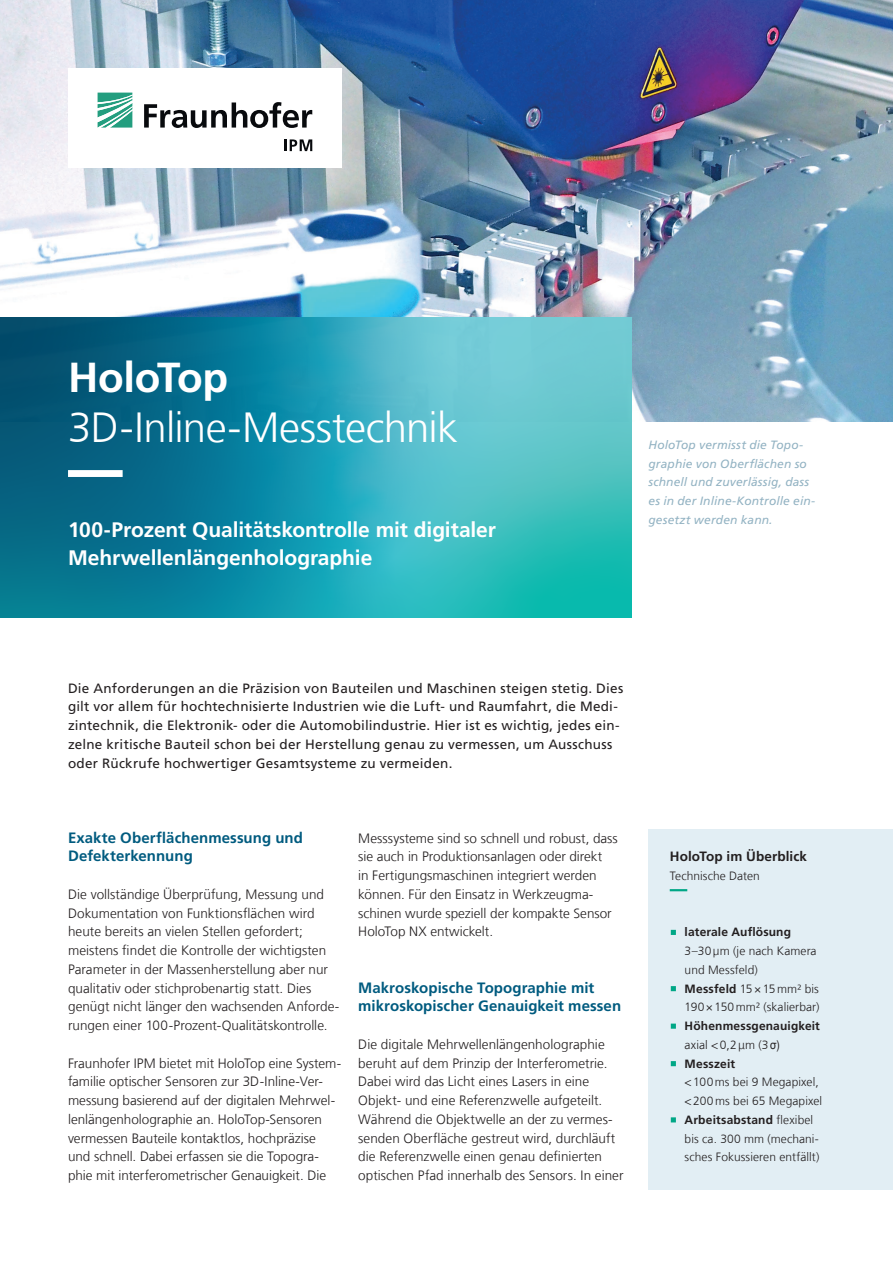
<style>
.page{position:relative;width:893px;height:1263px;background:#fff}
.page>*{position:absolute;margin:0;border:0;box-sizing:border-box;transform-origin:0 0}
.t1{font:300 42px "Frutiger LT Com";letter-spacing:-.015em;color:#fff}
.t2{font:700 42px "Frutiger LT Com";letter-spacing:-.01em;color:#fff}
.t3{font:700 21px/27.3px "Frutiger LT Com";letter-spacing:-.005em;color:#fff}
.t4{font:700 15px/18.8px "Frutiger LT Com";letter-spacing:.005em;color:#005b7f}
.t5{font:300 13.5px/18.8px "Frutiger LT Com";color:#231f20}
.t6{font:13.5px/18.8px "Frutiger LT Com";letter-spacing:.015em;color:#231f20}
.t7{font:700 13.5px "Frutiger LT Com";letter-spacing:.01em;color:#231f20}
.t8{font:300 12px/18.8px "Frutiger LT Com";letter-spacing:.01em;color:#231f20}
.t9{font:italic 12px/18.8px "Frutiger LT Com";letter-spacing:.01em;color:#93b3c3}
.t10{font:700 12px/18.8px "Frutiger LT Com";letter-spacing:.015em;color:#231f20}
.s1{font-weight:700}
.s2{font-weight:300}
.s3{font-family:"Arial Narrow";font-weight:400}
</style>
<div class="page">
<img style="left:0;top:0;width:893px;height:422px">
<svg style="left:0;top:318px;width:631px;height:300px;background:#2698ab"></svg>
<img style="left:68px;top:68px;width:273px;height:99px">
<svg style="left:98px;top:93px;width:34px;height:35px"></svg>
<svg style="left:144px;top:102px;width:168px;height:26px"></svg>
<svg style="left:284px;top:139px;width:28px;height:12px"></svg>
<svg style="left:68px;top:470px;width:521px;height:7px;background:#45abbc"></svg>
<div style="left:648px;top:829px;width:245px;height:360px;background:#e2eef4"></div>
<svg style="left:670px;top:889px;width:18px;height:2px"></svg>
<svg style="left:671px;top:930px;width:5px;height:5px"></svg>
<svg style="left:671px;top:986px;width:5px;height:5px"></svg>
<svg style="left:671px;top:1023px;width:5px;height:6px"></svg>
<svg style="left:671px;top:1061px;width:5px;height:5px"></svg>
<svg style="left:671px;top:1117px;width:5px;height:5px"></svg>
<h1 class="t2" style="left:68px;top:352px;width:162px">HoloTop</h1>
<h1 class="t1" style="left:68px;top:403px;width:391px">3D-Inline-Messtechnik</h1>
<h2 class="t3" style="left:68px;top:516px;width:429px">100-Prozent Qualitätskontrolle mit digitaler<br>Mehrwellenlängenholographie</h2>
<p class="t9" style="left:648px;top:435px;width:168px">HoloTop vermisst die Topo&shy;graphie von Oberflächen so schnell und zuverlässig, dass es in der Inline-Kontrolle ein&shy;gesetzt werden kann.</p>
<p class="t6" style="left:68px;top:679px;width:557px">Die Anforderungen an die Präzision von Bauteilen und Maschinen steigen stetig. Dies gilt vor allem für hochtechnisierte Industrien wie die Luft- und Raumfahrt, die Medi&shy;zintechnik, die Elektronik- oder die Automobilindustrie. Hier ist es wichtig, jedes ein&shy;zelne kritische Bauteil schon bei der Herstellung genau zu vermessen, um Ausschuss oder Rückrufe hochwertiger Gesamtsysteme zu vermeiden.</p>
<p class="t4" style="left:68px;top:828px;width:236px">Exakte Oberflächenmessung und<br>Defekterkennung</p>
<p class="t5" style="left:68px;top:885px;width:273px">Die vollständige Überprüfung, Messung und Dokumentation von Funktionsflächen wird heute bereits an vielen Stellen gefordert; meistens findet die Kontrolle der wichtigsten Parameter in der Massenherstellung aber nur qualitativ oder stichprobenartig statt. Dies genügt nicht länger den wachsenden Anforde&shy;rungen einer 100-Prozent-Qualitätskontrolle.</p>
<p class="t5" style="left:68px;top:1054px;width:275px">Fraunhofer IPM bietet mit HoloTop eine System&shy;familie optischer Sensoren zur 3D-Inline-Ver&shy;messung basierend auf der digitalen Mehrwel&shy;lenlängenholographie an. HoloTop-Sensoren vermessen Bauteile kontaktlos, hochpräzise und schnell. Dabei erfassen sie die Topogra&shy;phie mit interferometrischer Genauigkeit. Die</p>
<p class="t5" style="left:358px;top:829px;width:261px">Messsysteme sind so schnell und robust, dass sie auch in Produktionsanlagen oder direkt<br>in Fertigungsmaschinen integriert werden können. Für den Einsatz in Werkzeugma&shy;schinen wurde speziell der kompakte Sensor HoloTop NX entwickelt.</p>
<p class="t4" style="left:358px;top:978px;width:264px">Makroskopische Topographie mit mikroskopischer Genauigkeit messen</p>
<p class="t5" style="left:358px;top:1035px;width:267px">Die digitale Mehrwellenlängenholographie beruht auf dem Prinzip der Interferometrie.<br>Dabei wird das Licht eines Lasers in eine Objekt- und eine Referenzwelle aufgeteilt.<br>Während die Objektwelle an der zu vermes&shy;senden Oberfläche gestreut wird, durchläuft die Referenzwelle einen genau definierten optischen Pfad innerhalb des Sensors. In einer</p>
<p class="t7" style="left:670px;top:849px;width:139px">HoloTop im Überblick</p>
<p class="t8" style="left:670px;top:867px;width:92px">Technische Daten</p>
<p class="t10" style="left:685px;top:923px;width:108px">laterale Auflösung</p>
<p class="t8" style="left:685px;top:942px;width:136px">3–30µm (je nach Kamera und Messfeld)<br><span class="s1">Messfeld</span> 15×15mm² bis<br>190×150mm² (skalierbar)</p>
<p class="t10" style="left:685px;top:1017px;width:137px">Höhenmessgenauigkeit <span class="s2">axial &lt;0,2μm (3</span><span class="s3">σ)<br></span>Messzeit</p>
<p class="t8" style="left:685px;top:1073px;width:139px">&lt;100ms bei 9 Megapixel, &lt;200ms bei 65 Megapixel<br><span class="s1">Arbeitsabstand</span> flexibel bis ca. 300 mm (mechani&shy;sches Fokussieren entfällt)</p>
</div>
